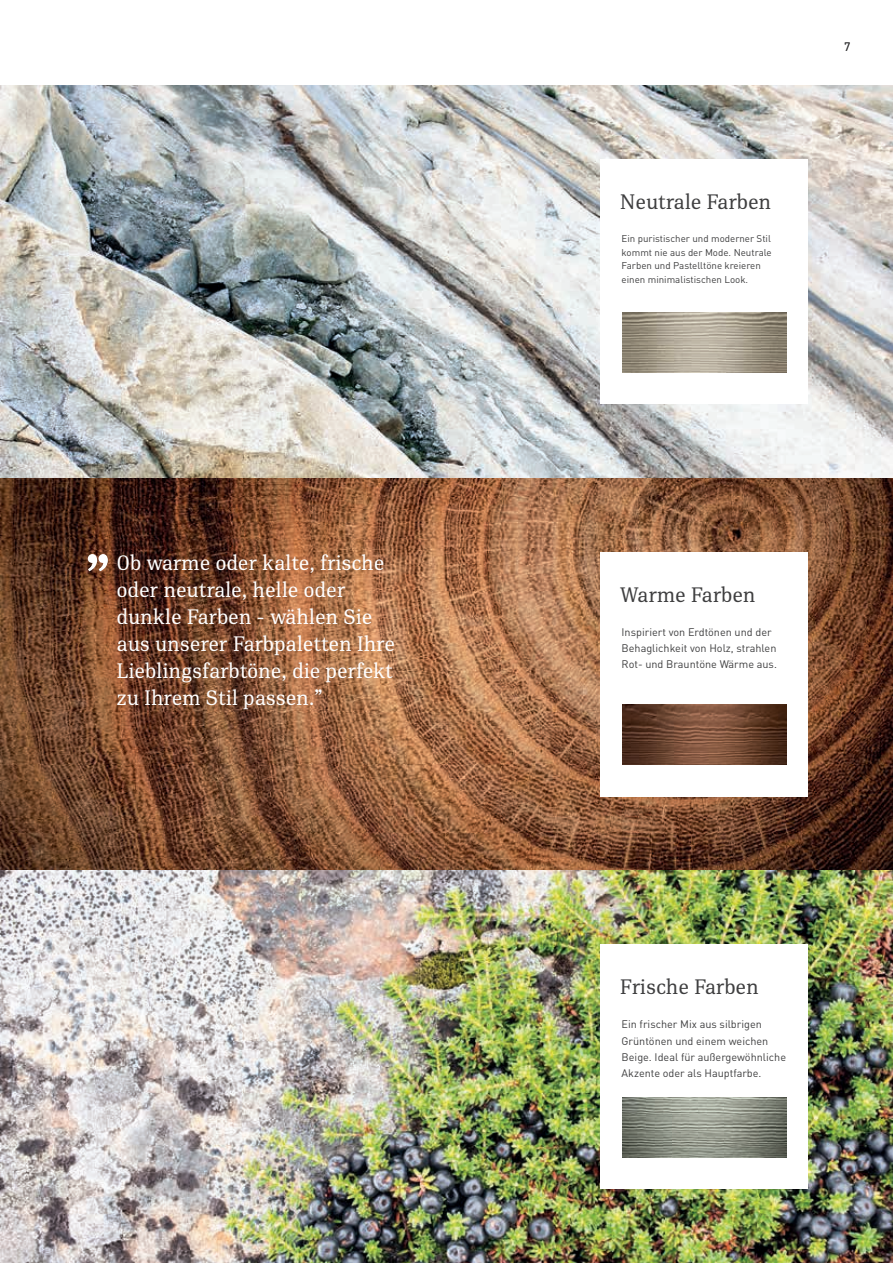
<style>
.page{position:relative;width:893px;height:1263px;background:#fff}
.page>*{position:absolute;margin:0;border:0;box-sizing:border-box;transform-origin:0 0}
.JH_-_Quote_-_18pt{font:500 66px "PFDIN Serif";color:#fff}
.JH_-_Quote_-_18pt-2{font:21px/27px "PFDIN Serif";letter-spacing:.02em;color:#fff}
.JH_-_Quote_-_18pt-3{font:21px "PFDIN Serif";letter-spacing:.02em;color:#3e3e3f}
.t1{font:12px "DIN Pro";color:#3e3e3f}
.t2{font:10.8px/16.4px "DIN Pro";color:#3e3e3f}
.JH_-_Image_caption{font:9.75px/13.5px "DIN Pro";color:#3e3e3f}
.s1{font-weight:500}
</style>
<div class="page">
<img style="left:0;top:478px;width:893px;height:785px">
<img style="left:0;top:85px;width:893px;height:393px">
<div style="left:600px;top:552px;width:208px;height:244px;background:#fff"></div>
<img style="left:622px;top:705px;width:164px;height:59px">
<div style="left:600px;top:159px;width:208px;height:245px;background:#fff"></div>
<img style="left:622px;top:312px;width:164px;height:60px">
<div style="left:600px;top:944px;width:208px;height:245px;background:#fff"></div>
<img style="left:622px;top:1098px;width:164px;height:59px">
<p class="JH_-_Quote_-_18pt" style="left:86px;top:539px;width:25px">”</p>
<p class="JH_-_Quote_-_18pt-2" style="left:117px;top:549px;width:279px">Ob warme oder kalte, frische oder neutrale, helle oder dunkle Farben - wählen Sie aus unserer Farbpaletten Ihre<br>Lieblingsfarbtöne, die perfekt zu Ihrem Stil passen.<span class="s1">”</span></p>
<p class="JH_-_Quote_-_18pt-3" style="left:620px;top:189px;width:152px">Neutrale Farben</p>
<p class="JH_-_Image_caption" style="left:622px;top:232px;width:152px">Ein puristischer und moderner Stil kommt nie aus der Mode. Neutrale<br>Farben und Pastelltöne kreieren einen minimalistischen Look.</p>
<p class="t1" style="left:844px;top:39px;width:8px">7</p>
<p class="JH_-_Quote_-_18pt-3" style="left:620px;top:581px;width:137px">Warme Farben</p>
<p class="t2" style="left:622px;top:623px;width:157px">Inspiriert von Erdtönen und der<br>Behaglichkeit von Holz, strahlen<br>Rot- und Brauntöne Wärme aus.</p>
<p class="JH_-_Quote_-_18pt-3" style="left:620px;top:974px;width:140px">Frische Farben</p>
<p class="t2" style="left:622px;top:1016px;width:166px">Ein frischer Mix aus silbrigen<br>Grüntönen und einem weichen<br>Beige. Ideal für außergewöhnliche<br>Akzente oder als Hauptfarbe.</p>
</div>
